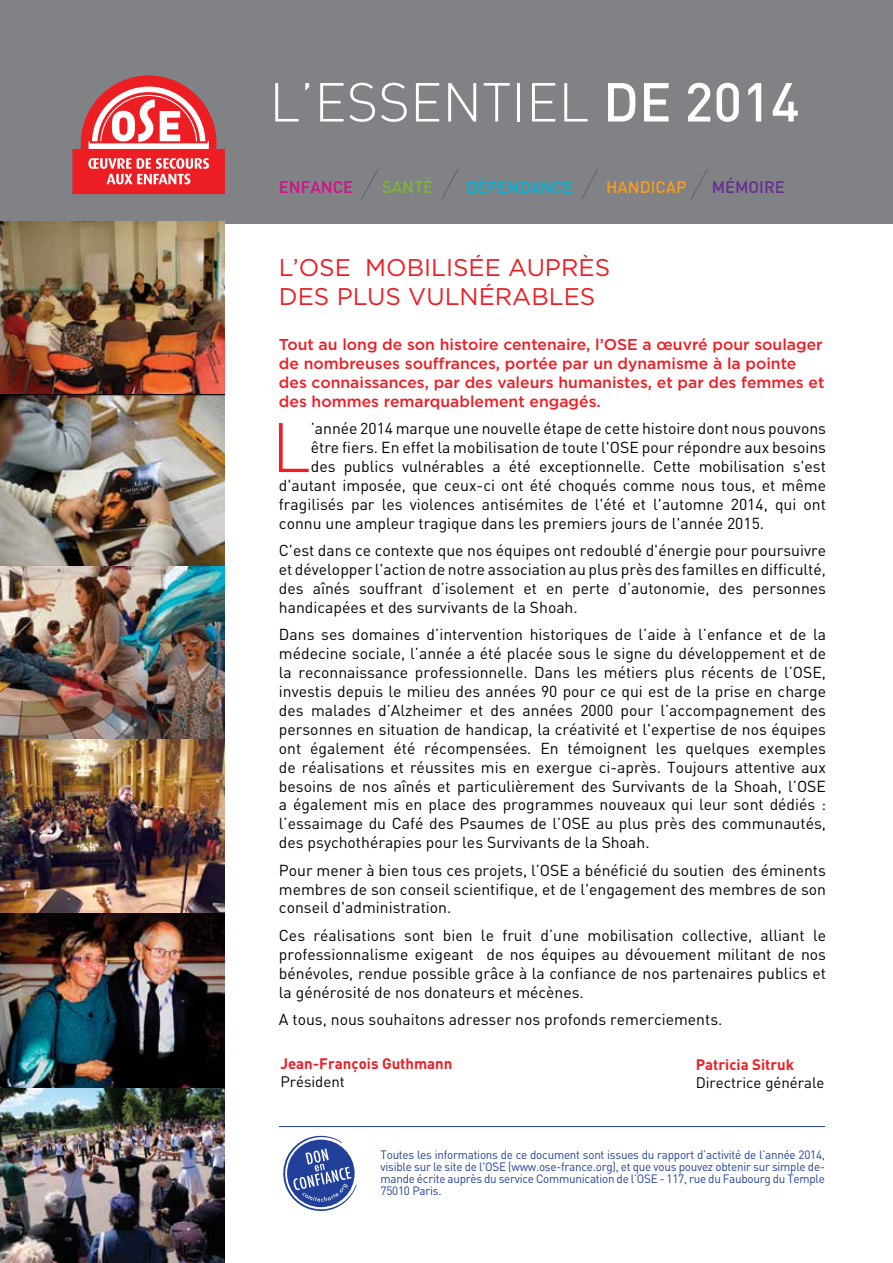
<style>
.page{position:relative;width:893px;height:1263px;background:#fff}
.page>*{position:absolute;margin:0;border:0;box-sizing:border-box;transform-origin:0 0}
.t1{font:300 68.85px "DINVAINS";color:#ed1d24}
.t2{font:300 54px "DINVAINS";color:#fff}
.t3{font:24.15px/29px "Gotham";color:#ed1d24}
.t4{font:500 16.5px "DINVAINS";color:#00b8de}
.t5{font:500 16.5px "DINVAINS";color:#f99d1c}
.t6{font:500 16.5px "DINVAINS";color:#d70b8c}
.t7{font:500 16.5px "DINVAINS";color:#662d91}
.t8{font:500 16.5px "DINVAINS";color:#80b539}
.t9{font:15.75px/18.9px "DINVAINS";color:#000;text-align:justify}
.t10{font:500 15.75px/18.9px "Gotham";color:#ed1d24}
.t11{font:700 15px "DINVAINS";color:#ed1d24}
.t12{font:15px "DINVAINS";color:#000}
.t13{font:12px/12px "DINVAINS";letter-spacing:-.02em;color:#21409a;text-align:justify}
.s1{font-weight:500}
</style>
<div class="page">
<div style="left:0;top:0;width:893px;height:223px;background:#808285"></div>
<svg style="left:283px;top:1136px;width:74px;height:75px"></svg>
<svg style="left:72px;top:75px;width:153px;height:119px"></svg>
<hr style="left:279px;top:1126px;width:546px;height:1px;background:#21409a">
<svg style="left:361px;top:169px;width:17px;height:31px"></svg>
<svg style="left:441px;top:169px;width:17px;height:30px"></svg>
<svg style="left:581px;top:169px;width:17px;height:31px"></svg>
<svg style="left:691px;top:169px;width:17px;height:30px"></svg>
<img style="left:0;top:222px;width:225px;height:1041px">
<h2 class="t2" style="left:269px;top:69px;width:532px">L’ESSENTIEL <span class="s1">DE 2014</span></h2>
<p class="t6" style="left:279px;top:177px;width:76px">ENFANCE</p>
<p class="t8" style="left:382px;top:177px;width:53px">SANTÉ</p>
<p class="t4" style="left:466px;top:177px;width:108px">DÉPENDANCE</p>
<p class="t5" style="left:606px;top:177px;width:82px">HANDICAP</p>
<p class="t7" style="left:712px;top:177px;width:75px">MÉMOIRE</p>
<h3 class="t3" style="left:279px;top:252px;width:333px">L’OSE MOBILISÉE AUPRÈS<br>DES PLUS VULNÉRABLES</h3>
<p class="t10" style="left:279px;top:335px;width:547px">Tout au long de son histoire centenaire, l’OSE a œuvré pour soulager de nombreuses souffrances, portée par un dynamisme à la pointe des connaissances, par des valeurs humanistes, et par des femmes et des hommes remarquablement engagés.</p>
<h1 class="t1" style="left:271px;top:405px;width:41px">L</h1>
<p class="t9" style="left:311px;top:419px;width:517px">’année 2014 marque une nouvelle étape de cette histoire dont nous pouvons</p>
<p class="t9" style="left:311px;top:438px;width:517px">être fiers. En effet la mobilisation de toute l'OSE pour répondre aux besoins</p>
<p class="t9" style="left:311px;top:457px;width:517px">des publics vulnérables a été exceptionnelle. Cette mobilisation s'est</p>
<p class="t9" style="left:279px;top:475px;width:549px">d'autant imposée, que ceux-ci ont été choqués comme nous tous, et même</p>
<p class="t9" style="left:279px;top:494px;width:549px">fragilisés par les violences antisémites de l'été et l'automne 2014, qui ont</p>
<p class="t9" style="left:279px;top:513px;width:487px">connu une ampleur tragique dans les premiers jours de l'année 2015.</p>
<p class="t9" style="left:279px;top:541px;width:549px">C'est dans ce contexte que nos équipes ont redoublé d'énergie pour poursuivre et développer l'action de notre association au plus près des familles en difficulté, des aînés souffrant d’isolement et en perte d’autonomie, des personnes handicapées et des survivants de la Shoah.</p>
<p class="t9" style="left:279px;top:625px;width:549px">Dans ses domaines d’intervention historiques de l’aide à l’enfance et de la médecine sociale, l’année a été placée sous le signe du développement et de la reconnaissance professionnelle. Dans les métiers plus récents de l’OSE, investis depuis le milieu des années 90 pour ce qui est de la prise en charge des malades d’Alzheimer et des années 2000 pour l’accompagnement des personnes en situation de handicap, la créativité et l'expertise de nos équipes ont également été récompensées. En témoignent les quelques exemples de réalisations et réussites mis en exergue ci-après. Toujours attentive aux besoins de nos aînés et particulièrement des Survivants de la Shoah, l’OSE a également mis en place des programmes nouveaux qui leur sont dédiés : l’essaimage du Café des Psaumes de l’OSE au plus près des communautés, des psychothérapies pour les Survivants de la Shoah.</p>
<p class="t9" style="left:279px;top:860px;width:549px">Pour mener à bien tous ces projets, l’OSE a bénéficié du soutien des éminents membres de son conseil scientifique, et de l'engagement des membres de son conseil d'administration.</p>
<p class="t9" style="left:279px;top:925px;width:549px">Ces réalisations sont bien le fruit d’une mobilisation collective, alliant le professionnalisme exigeant de nos équipes au dévouement militant de nos bénévoles, rendue possible grâce à la confiance de nos partenaires publics et la générosité de nos donateurs et mécènes.</p>
<p class="t9" style="left:279px;top:1009px;width:445px">A tous, nous souhaitons adresser nos profonds remerciements.</p>
<p class="t11" style="left:696px;top:1055px;width:100px">Patricia Sitruk</p>
<p class="t12" style="left:696px;top:1073px;width:130px">Directrice générale</p>
<p class="t11" style="left:280px;top:1054px;width:174px">Jean-François Guthmann</p>
<p class="t12" style="left:280px;top:1072px;width:66px">Président</p>
<p class="t13" style="left:381px;top:1148px;width:446px">Toutes les informations de ce document sont issues du rapport d’activité de l’année 2014, visible sur le site de l'OSE (www.ose-france.org), et que vous pouvez obtenir sur simple de&shy;mande écrite auprès du service Communication de l’OSE - 117, rue du Faubourg du Temple 75010 Paris.</p>
</div>
